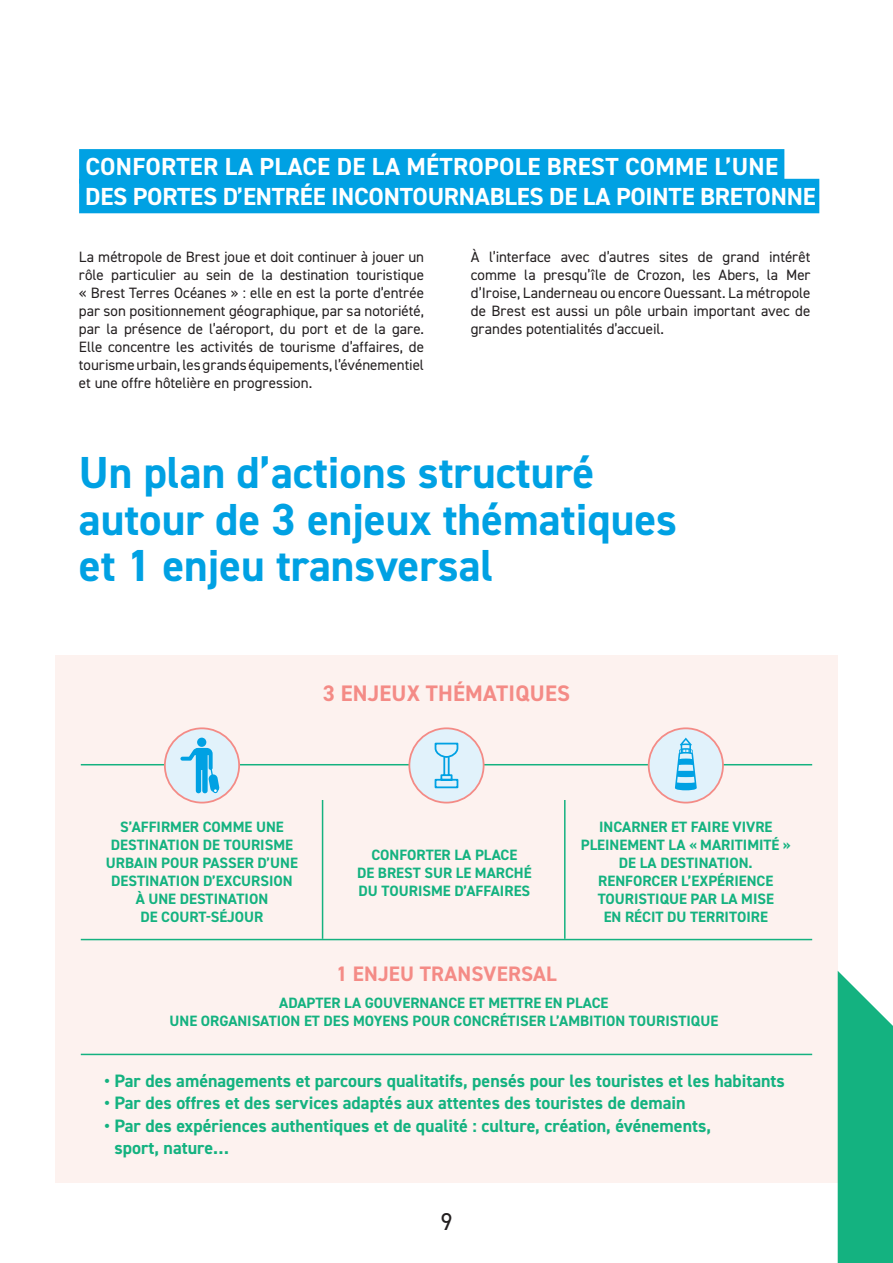
<style>
.page{position:relative;width:893px;height:1263px;background:#fff}
.page>*{position:absolute;margin:0;border:0;box-sizing:border-box;transform-origin:0 0}
.t1{font:700 45px/46.5px "DIN2014";color:#00a1e3}
.t2{font:700 24.75px/29.7px "DIN2014";letter-spacing:-.01em;color:#fff}
.t3{font:24.3px "DIN2014";color:#231f20}
.t4{font:700 22.5px "DIN2014";letter-spacing:.01em;color:#f48b86}
.t5{font:700 21px "DIN2014";letter-spacing:.01em;color:#f48b86}
.t6{font:700 18px/22.5px "DIN2014";color:#14b280}
.t7{font:15px/18px "DIN2014";color:#231f20;text-align:justify}
.t8{font:700 15px/18px "DIN2014";color:#14b280;text-align:center}
</style>
<div class="page">
<div style="left:55px;top:655px;width:783px;height:527px;background:#fdf2ef"></div>
<div style="left:79px;top:149px;width:705px;height:35px;background:#00a1e3"></div>
<div style="left:79px;top:179px;width:740px;height:34px;background:#00a1e3"></div>
<hr style="left:81px;top:764px;width:731px;height:1px;background:#14b280">
<hr style="left:81px;top:939px;width:731px;height:1px;background:#14b280">
<hr style="left:81px;top:1054px;width:731px;height:1px;background:#14b280">
<hr style="left:322px;top:800px;width:1px;height:139px;background:#14b280">
<hr style="left:564px;top:800px;width:2px;height:139px;background:#14b280">
<svg style="left:838px;top:971px;width:55px;height:292px;background:#2ab98b"></svg>
<div style="left:165px;top:728px;width:74px;height:75px;background:#e1f2fb;border-radius:50%"></div>
<div style="left:164px;top:727px;width:76px;height:76px;border:2px solid #f48b86;border-radius:50%"></div>
<div style="left:409px;top:728px;width:75px;height:75px;background:#e1f2fb;border-radius:50%"></div>
<div style="left:408px;top:727px;width:76px;height:76px;border:2px solid #f48b86;border-radius:50%"></div>
<svg style="left:434px;top:742px;width:25px;height:47px"></svg>
<div style="left:649px;top:728px;width:74px;height:75px;background:#e1f2fb;border-radius:50%"></div>
<div style="left:648px;top:727px;width:76px;height:76px;border:2px solid #f48b86;border-radius:50%"></div>
<svg style="left:675px;top:738px;width:22px;height:52px"></svg>
<svg style="left:180px;top:738px;width:40px;height:55px"></svg>
<p class="t2" style="left:85px;top:152px;width:732px">CONFORTER LA PLACE DE LA MÉTROPOLE BREST COMME L’UNE<br>DES PORTES D’ENTRÉE INCONTOURNABLES DE LA POINTE BRETONNE</p>
<p class="t7" style="left:79px;top:248px;width:347px">La métropole de Brest joue et doit continuer à jouer un rôle particulier au sein de la destination touristique « Brest Terres Océanes » : elle en est la porte d’entrée par son positionnement géographique, par sa notoriété, par la présence de l’aéroport, du port et de la gare.<br>Elle concentre les activités de tourisme d’affaires, de tourisme urbain, les grands équipements, l’événementiel et une offre hôtelière en progression.</p>
<p class="t7" style="left:471px;top:248px;width:341px">À l’interface avec d’autres sites de grand intérêt comme la presqu’île de Crozon, les Abers, la Mer d’Iroise, Landerneau ou encore Ouessant. La métropole de Brest est aussi un pôle urbain important avec de grandes potentialités d’accueil.</p>
<p class="t1" style="left:79px;top:449px;width:600px">Un plan d’actions structuré autour de 3 enjeux thématiques et 1 enjeu transversal</p>
<p class="t4" style="left:323px;top:678px;width:249px">3 ENJEUX THÉMATIQUES</p>
<p class="t8" style="left:106px;top:818px;width:193px">S’AFFIRMER COMME UNE<br>DESTINATION DE TOURISME<br>URBAIN POUR PASSER D’UNE<br>DESTINATION D’EXCURSION<br>À UNE DESTINATION<br>DE COURT-SÉJOUR</p>
<p class="t8" style="left:357px;top:845px;width:176px">CONFORTER LA PLACE<br>DE BREST SUR LE MARCHÉ<br>DU TOURISME D’AFFAIRES</p>
<p class="t5" style="left:336px;top:960px;width:222px">1 ENJEU TRANSVERSAL</p>
<p class="t8" style="left:581px;top:818px;width:211px">INCARNER ET FAIRE VIVRE<br>PLEINEMENT LA « MARITIMITÉ »<br>DE LA DESTINATION.</p>
<p class="t8" style="left:598px;top:872px;width:178px">RENFORCER L’EXPÉRIENCE<br>TOURISTIQUE PAR LA MISE<br>EN RÉCIT DU TERRITOIRE</p>
<p class="t8" style="left:170px;top:993px;width:550px">ADAPTER LA GOUVERNANCE ET METTRE EN PLACE<br>UNE ORGANISATION ET DES MOYENS POUR CONCRÉTISER L’AMBITION TOURISTIQUE</p>
<p class="t6" style="left:105px;top:1069px;width:682px">• Par des aménagements et parcours qualitatifs, pensés pour les touristes et les habitants</p>
<p class="t6" style="left:105px;top:1092px;width:582px">• Par des offres et des services adaptés aux attentes des touristes de demain</p>
<p class="t6" style="left:114px;top:1114px;width:598px;text-indent:-10px">• Par des expériences authentiques et de qualité : culture, création, événements, sport, nature…</p>
<h3 class="t3" style="left:440px;top:1206px;width:14px">9</h3>
</div>
